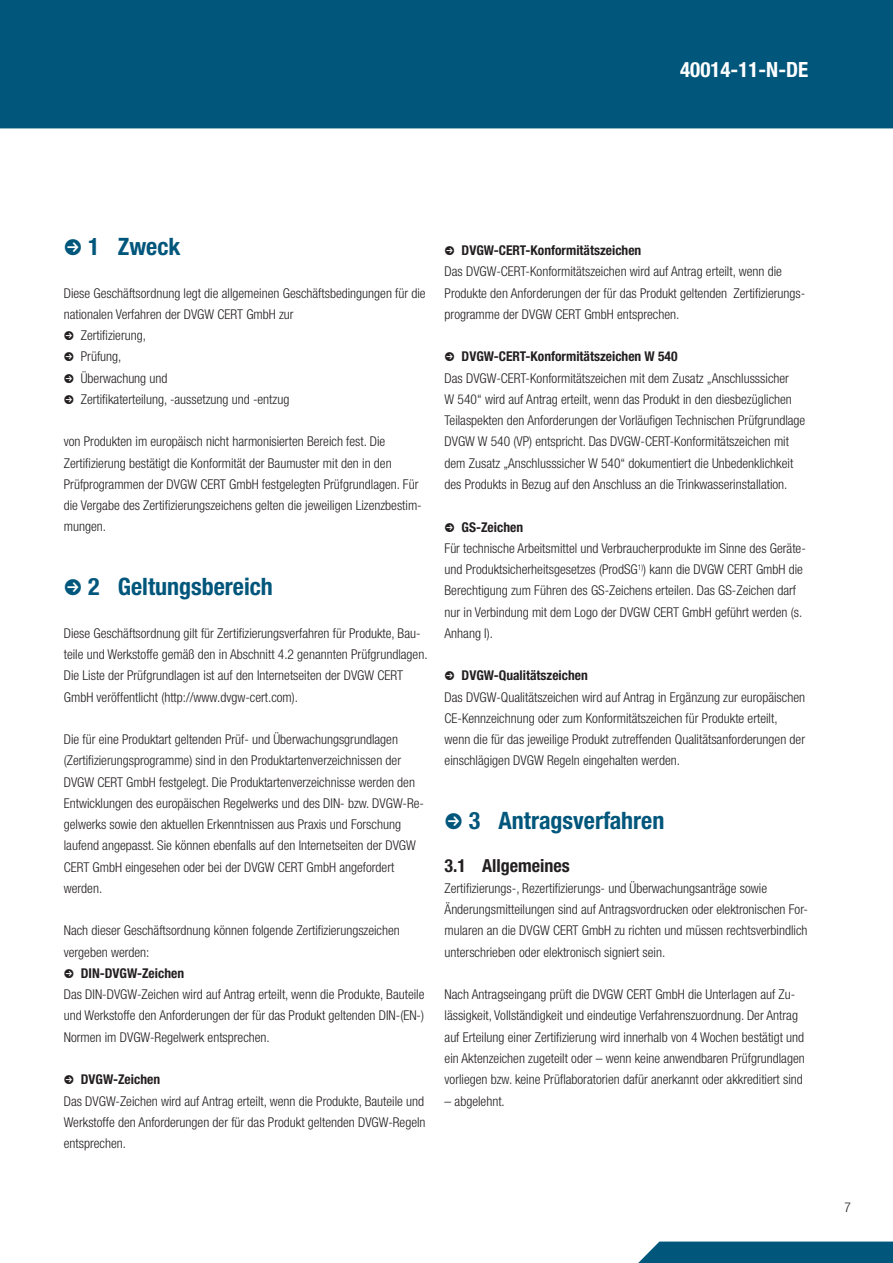
<style>
.page{position:relative;width:893px;height:1263px;background:#fff}
.page>*{position:absolute;margin:0;border:0;box-sizing:border-box;transform-origin:0 0}
.t1{font:700 condensed 24px "Helvetica Neue LT Pro";color:#00567b}
.t2{font:700 condensed 21px "Helvetica Neue LT Pro";color:#fff}
.t3{font:700 condensed 18px "Helvetica Neue LT Pro";color:#231f20}
.t4{font:300 condensed 13.5px/21.3px "Helvetica Neue LT Pro";color:#231f20}
.t5{font:700 condensed 13.5px "Helvetica Neue LT Pro";color:#231f20}
</style>
<div class="page">
<div style="left:0;top:0;width:892px;height:129px;background:#00567b"></div>
<div style="left:638px;top:1242px;width:254px;height:21px;background:#00567b"></div>
<h2 class="t2" style="left:680px;top:62px;width:130px">40014-11-N-DE</h2>
<h1 class="t1" style="left:88px;top:238px;width:94px">1 Zweck</h1>
<p class="t4" style="left:64px;top:284px;width:363px">Diese Geschäftsordnung legt die allgemeinen Geschäftsbedingungen für die</p>
<p class="t4" style="left:64px;top:305px;width:231px">nationalen Verfahren der DVGW CERT GmbH zur</p>
<p class="t4" style="left:81px;top:326px;width:67px">Zertifizierung,</p>
<p class="t4" style="left:81px;top:348px;width:42px">Prüfung,</p>
<p class="t4" style="left:81px;top:369px;width:88px">Überwachung und</p>
<p class="t4" style="left:81px;top:390px;width:210px">Zertifikaterteilung, -aussetzung und -entzug</p>
<p class="t4" style="left:64px;top:433px;width:359px">von Produkten im europäisch nicht harmonisierten Bereich fest. Die Zertifizierung bestätigt die Konformität der Baumuster mit den in den Prüfprogrammen der DVGW CERT GmbH festgelegten Prüfgrundlagen. Für die Vergabe des Zertifizierungszeichens gelten die jeweiligen Lizenzbestim&shy;mungen.</p>
<h1 class="t1" style="left:88px;top:578px;width:186px">2 Geltungsbereich</h1>
<p class="t4" style="left:64px;top:624px;width:365px">Diese Geschäftsordnung gilt für Zertifizierungsverfahren für Produkte, Bau&shy;teile und Werkstoffe gemäß den in Abschnitt 4.2 genannten Prüfgrundlagen.<br>Die Liste der Prüfgrundlagen ist auf den Internetseiten der DVGW CERT GmbH veröffentlicht (http://www.dvgw-cert.com).</p>
<p class="t4" style="left:64px;top:730px;width:362px">Die für eine Produktart geltenden Prüf- und Überwachungsgrundlagen (Zertifizierungsprogramme) sind in den Produktartenverzeichnissen der DVGW CERT GmbH festgelegt. Die Produktartenverzeichnisse werden den Entwicklungen des europäischen Regelwerks und des DIN- bzw. DVGW-Re&shy;gelwerks sowie den aktuellen Erkenntnissen aus Praxis und Forschung laufend angepasst. Sie können ebenfalls auf den Internetseiten der DVGW CERT GmbH eingesehen oder bei der DVGW CERT GmbH angefordert werden.</p>
<p class="t4" style="left:64px;top:922px;width:337px">Nach dieser Geschäftsordnung können folgende Zertifizierungszeichen vergeben werden:</p>
<p class="t5" style="left:81px;top:968px;width:105px">DIN-DVGW-Zeichen</p>
<p class="t4" style="left:64px;top:985px;width:362px;text-align:justify">Das DIN-DVGW-Zeichen wird auf Antrag erteilt, wenn die Produkte, Bauteile und Werkstoffe den Anforderungen der für das Produkt geltenden DIN-(EN-)<br>Normen im DVGW-Regelwerk entsprechen.</p>
<p class="t5" style="left:81px;top:1075px;width:81px">DVGW-Zeichen</p>
<p class="t4" style="left:64px;top:1092px;width:363px;text-align:justify">Das DVGW-Zeichen wird auf Antrag erteilt, wenn die Produkte, Bauteile und Werkstoffe den Anforderungen der für das Produkt geltenden DVGW-Regeln entsprechen.</p>
<p class="t5" style="left:461px;top:246px;width:181px">DVGW-CERT-Konformitätszeichen</p>
<p class="t4" style="left:444px;top:263px;width:362px">Das DVGW-CERT-Konformitätszeichen wird auf Antrag erteilt, wenn die<br>Produkte den Anforderungen der für das Produkt geltenden Zertifizierungs&shy;programme der DVGW CERT GmbH entsprechen.</p>
<p class="t5" style="left:461px;top:352px;width:217px">DVGW-CERT-Konformitätszeichen W 540</p>
<p class="t4" style="left:444px;top:369px;width:362px">Das DVGW-CERT-Konformitätszeichen mit dem Zusatz „Anschlusssicher<br>W 540“ wird auf Antrag erteilt, wenn das Produkt in den diesbezüglichen Teilaspekten den Anforderungen der Vorläufigen Technischen Prüfgrundlage DVGW W 540 (VP) entspricht. Das DVGW-CERT-Konformitätszeichen mit dem Zusatz „Anschlusssicher W 540“ dokumentiert die Unbedenklichkeit des Produkts in Bezug auf den Anschluss an die Trinkwasserinstallation.</p>
<p class="t5" style="left:461px;top:522px;width:63px">GS-Zeichen</p>
<p class="t4" style="left:444px;top:539px;width:363px">Für technische Arbeitsmittel und Verbraucherprodukte im Sinne des Geräte&shy;und Produktsicherheitsgesetzes (ProdSG<sup>1)</sup>) kann die DVGW CERT GmbH die Berechtigung zum Führen des GS-Zeichens erteilen. Das GS-Zeichen darf nur in Verbindung mit dem Logo der DVGW CERT GmbH geführt werden (s.<br>Anhang I).</p>
<p class="t5" style="left:461px;top:671px;width:128px">DVGW-Qualitätszeichen</p>
<p class="t4" style="left:444px;top:688px;width:362px">Das DVGW-Qualitätszeichen wird auf Antrag in Ergänzung zur europäischen CE-Kennzeichnung oder zum Konformitätszeichen für Produkte erteilt, wenn die für das jeweilige Produkt zutreffenden Qualitätsanforderungen der einschlägigen DVGW Regeln eingehalten werden.</p>
<h1 class="t1" style="left:469px;top:812px;width:197px">3 Antragsverfahren</h1>
<h3 class="t3" style="left:444px;top:859px;width:127px">3.1 Allgemeines</h3>
<p class="t4" style="left:444px;top:879px;width:365px">Zertifizierungs-, Rezertifizierungs- und Überwachungsanträge sowie Änderungsmitteilungen sind auf Antragsvordrucken oder elektronischen For&shy;mularen an die DVGW CERT GmbH zu richten und müssen rechtsverbindlich unterschrieben oder elektronisch signiert sein.</p>
<p class="t4" style="left:444px;top:985px;width:362px">Nach Antragseingang prüft die DVGW CERT GmbH die Unterlagen auf Zu&shy;lässigkeit, Vollständigkeit und eindeutige Verfahrenszuordnung. Der Antrag auf Erteilung einer Zertifizierung wird innerhalb von 4 Wochen bestätigt und ein Aktenzeichen zugeteilt oder – wenn keine anwendbaren Prüfgrundlagen vorliegen bzw. keine Prüflaboratorien dafür anerkannt oder akkreditiert sind</p>
<p class="t4" style="left:444px;top:1092px;width:62px">– abgelehnt.</p>
<p class="t4" style="left:844px;top:1198px;width:8px">7</p>
</div>
